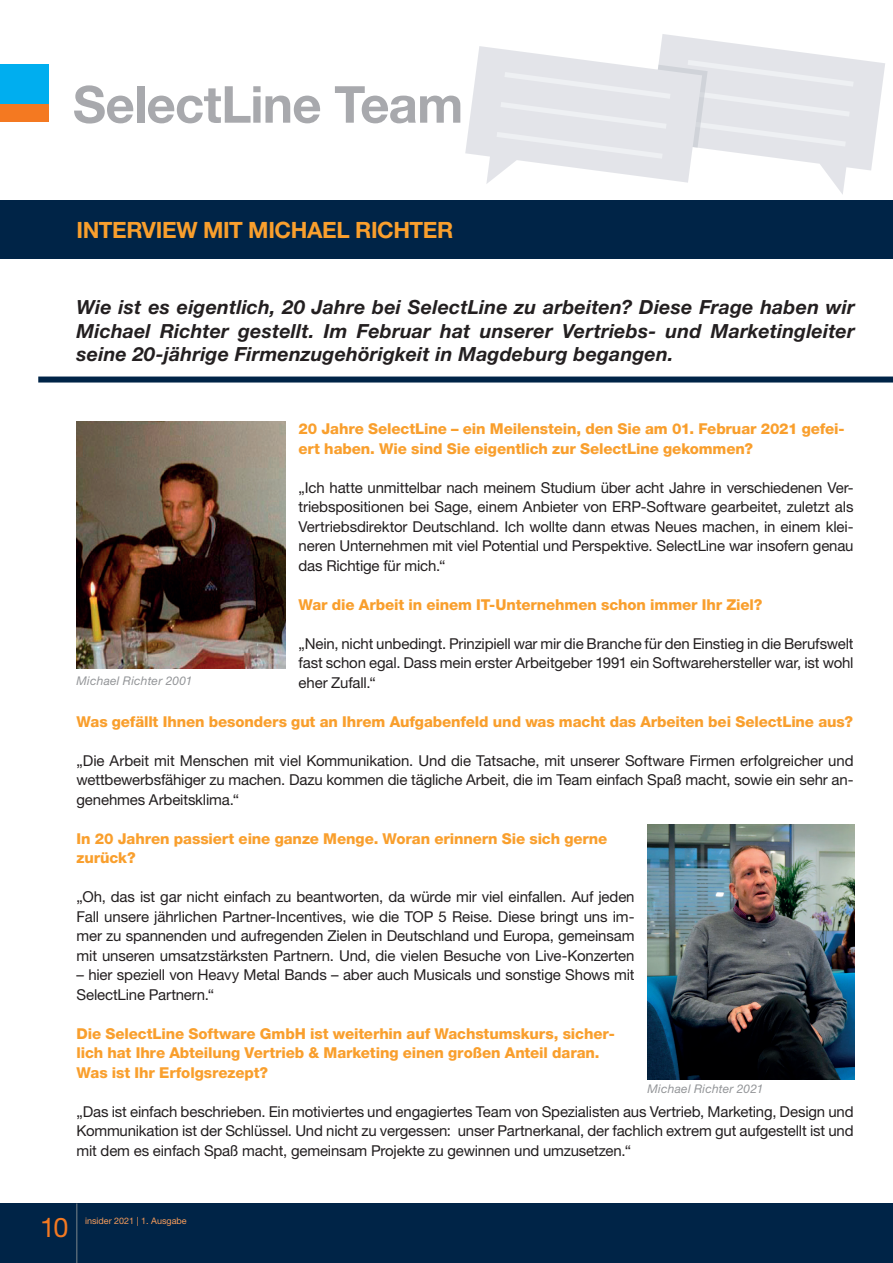
<style>
.page{position:relative;width:893px;height:1263px;background:#fff}
.page>*{position:absolute;margin:0;border:0;box-sizing:border-box;transform-origin:0 0}
.t1{font:700 51px "Helvetica Neue LT Pro";letter-spacing:-.015em;color:#a8a9ad}
.t2{font:27px "Helvetica Neue LT Pro";color:#f47921}
.t3{font:700 22.5px "Helvetica Neue LT Pro";letter-spacing:-.02em;color:#f99f2d}
.t4{font:italic 700 19.5px/23.4px "Helvetica Neue LT Pro";letter-spacing:.01em;color:#231f20;text-align:justify}
.t5{font:15px/19.5px "Helvetica Neue LT Pro";letter-spacing:-.01em;color:#231f20;text-align:justify}
.t6{font:800 15px/19.5px "Helvetica Neue LT Pro";letter-spacing:-.005em;color:#f99f2d}
.t7{font:italic 12px "Helvetica Neue LT Pro";letter-spacing:.02em;color:#939598}
.t8{font:9px "Helvetica Neue LT Pro";color:#f89d5b}
</style>
<div class="page">
<svg style="left:465px;top:34px;width:420px;height:160px"></svg>
<div style="left:0;top:200px;width:893px;height:59px;background:#002447"></div>
<div style="left:0;top:64px;width:49px;height:42px;background:#00aeef"></div>
<div style="left:0;top:104px;width:49px;height:18px;background:#f47921"></div>
<img style="left:77px;top:421px;width:209px;height:247px">
<img style="left:647px;top:824px;width:208px;height:255px">
<div style="left:38px;top:376px;width:855px;height:6px;background:#002447"></div>
<div style="left:0;top:1203px;width:893px;height:60px;background:#002447"></div>
<hr style="left:77px;top:1203px;width:1px;height:60px;background:#7d878b">
<h1 class="t1" style="left:73px;top:73px;width:392px">SelectLine Team</h1>
<h3 class="t3" style="left:77px;top:216px;width:378px">INTERVIEW MIT MICHAEL RICHTER</h3>
<h3 class="t4" style="left:77px;top:295px;width:780px">Wie ist es eigentlich, 20 Jahre bei SelectLine zu arbeiten? Diese Frage haben wir Michael Richter gestellt. Im Februar hat unserer Vertriebs- und Marketingleiter seine 20-jährige Firmenzugehörigkeit in Magdeburg begangen.</h3>
<p class="t6" style="left:299px;top:419px;width:548px">20 Jahre SelectLine – ein Meilenstein, den Sie am 01. Februar 2021 gefei&shy;ert haben. Wie sind Sie eigentlich zur SelectLine gekommen?</p>
<p class="t5" style="left:299px;top:477px;width:557px">„Ich hatte unmittelbar nach meinem Studium über acht Jahre in verschiedenen Ver&shy;triebspositionen bei Sage, einem Anbieter von ERP-Software gearbeitet, zuletzt als Vertriebsdirektor Deutschland. Ich wollte dann etwas Neues machen, in einem klei&shy;neren Unternehmen mit viel Potential und Perspektive. SelectLine war insofern genau das Richtige für mich.“</p>
<p class="t6" style="left:299px;top:595px;width:465px">War die Arbeit in einem IT-Unternehmen schon immer Ihr Ziel?</p>
<p class="t5" style="left:299px;top:633px;width:556px">„Nein, nicht unbedingt. Prinzipiell war mir die Branche für den Einstieg in die Berufswelt fast schon egal. Dass mein erster Arbeitgeber 1991 ein Softwarehersteller war, ist wohl eher Zufall.“</p>
<p class="t6" style="left:77px;top:712px;width:778px">Was gefällt Ihnen besonders gut an Ihrem Aufgabenfeld und was macht das Arbeiten bei SelectLine aus?</p>
<p class="t5" style="left:77px;top:750px;width:779px">„Die Arbeit mit Menschen mit viel Kommunikation. Und die Tatsache, mit unserer Software Firmen erfolgreicher und wettbewerbsfähiger zu machen. Dazu kommen die tägliche Arbeit, die im Team einfach Spaß macht, sowie ein sehr an&shy;genehmes Arbeitsklima.“</p>
<p class="t6" style="left:77px;top:829px;width:532px">In 20 Jahren passiert eine ganze Menge. Woran erinnern Sie sich gerne zurück?</p>
<p class="t5" style="left:77px;top:887px;width:560px">„Oh, das ist gar nicht einfach zu beantworten, da würde mir viel einfallen. Auf jeden Fall unsere jährlichen Partner-Incentives, wie die TOP 5 Reise. Diese bringt uns im&shy;mer zu spannenden und aufregenden Zielen in Deutschland und Europa, gemeinsam mit unseren umsatzstärksten Partnern. Und, die vielen Besuche von Live-Konzerten</p>
<p class="t5" style="left:77px;top:965px;width:560px">– hier speziell von Heavy Metal Bands – aber auch Musicals und sonstige Shows mit<br>SelectLine Partnern.“</p>
<p class="t6" style="left:77px;top:1024px;width:540px">Die SelectLine Software GmbH ist weiterhin auf Wachstumskurs, sicher&shy;lich hat Ihre Abteilung Vertrieb &amp; Marketing einen großen Anteil daran.<br>Was ist Ihr Erfolgsrezept?</p>
<p class="t5" style="left:77px;top:1101px;width:779px">„Das ist einfach beschrieben. Ein motiviertes und engagiertes Team von Spezialisten aus Vertrieb, Marketing, Design und Kommunikation ist der Schlüssel. Und nicht zu vergessen: unser Partnerkanal, der fachlich extrem gut aufgestellt ist und mit dem es einfach Spaß macht, gemeinsam Projekte zu gewinnen und umzusetzen.“</p>
<p class="t7" style="left:77px;top:673px;width:117px">Michael Richter 2001</p>
<p class="t7" style="left:648px;top:1081px;width:117px">Michael Richter 2021</p>
<h2 class="t2" style="left:40px;top:1211px;width:30px">10</h2>
<p class="t8" style="left:85px;top:1215px;width:103px">insider 2021 | 1. Ausgabe</p>
</div>
